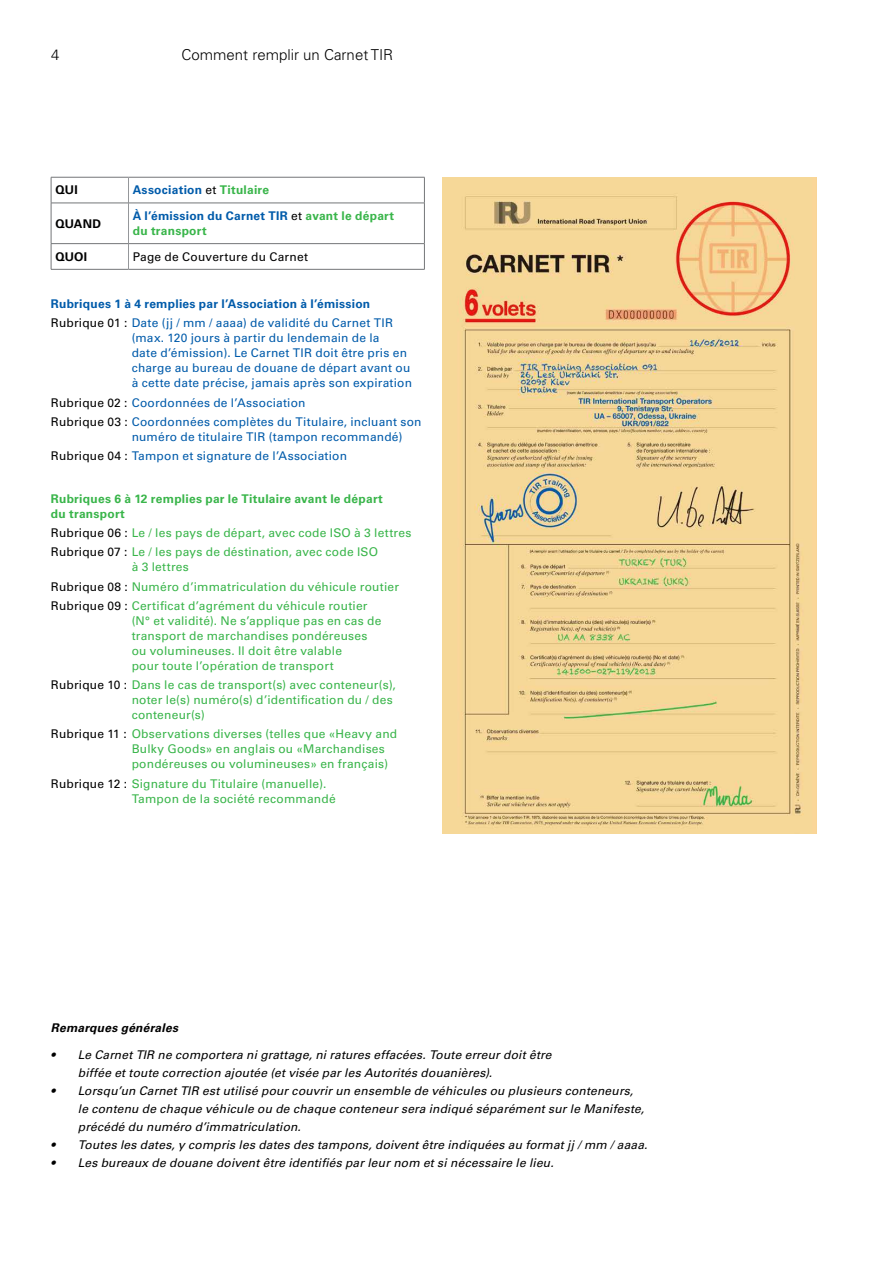
<style>
.page{position:relative;width:893px;height:1263px;background:#fff}
.page>*{position:absolute;margin:0;border:0;box-sizing:border-box;transform-origin:0 0}
.t1{font:300 15px "Univers LT Std";color:#000}
.t2{font:12px/15px "Univers LT Pro 55 Roman";letter-spacing:.015em;color:#39b54a}
.t3{font:italic 12px/18px "Univers LT Pro 55";letter-spacing:.015em;color:#000}
.t4{font:12px/15px "Univers LT Pro 55 Roman";letter-spacing:.015em;color:#005baa}
.t5{font:700 12px/15px "Univers LT Pro 65";letter-spacing:.02em;color:#39b54a}
.t6{font:700 12px "Univers LT Pro 65";letter-spacing:.02em;color:#005baa}
.t7{font:12px "Univers LT Pro 55 Roman";letter-spacing:.02em;color:#000}
.t8{font:italic 700 12px "Univers LT Pro 65";letter-spacing:.02em;color:#000}
.t9{font:700 12px "Univers LT Pro 65";letter-spacing:.01em;color:#000}
.s1{font-family:"Univers LT Pro 55 Roman";font-weight:400;color:#000}
.s2{color:#39b54a}
.s3{color:#005baa}
.s4{color:#000}
</style>
<div class="page">
<img style="left:442px;top:177px;width:374px;height:657px">
<hr style="left:51px;top:177px;width:77px;height:1px;background:#747678">
<svg style="left:51px;top:177px;width:1px;height:26px"></svg>
<hr style="left:128px;top:177px;width:297px;height:1px;background:#747678">
<svg style="left:424px;top:177px;width:1px;height:26px"></svg>
<svg style="left:128px;top:177px;width:1px;height:26px"></svg>
<hr style="left:51px;top:203px;width:77px;height:1px;background:#747678">
<hr style="left:51px;top:203px;width:1px;height:40px;background:#747678">
<hr style="left:128px;top:203px;width:297px;height:1px;background:#747678">
<hr style="left:424px;top:203px;width:1px;height:40px;background:#747678">
<hr style="left:128px;top:203px;width:1px;height:40px;background:#95979a">
<hr style="left:51px;top:243px;width:77px;height:1px;background:#747678">
<svg style="left:51px;top:244px;width:1px;height:25px"></svg>
<hr style="left:51px;top:269px;width:77px;height:1px;background:#747678">
<hr style="left:128px;top:243px;width:297px;height:1px;background:#747678">
<svg style="left:424px;top:244px;width:1px;height:25px"></svg>
<hr style="left:128px;top:269px;width:297px;height:1px;background:#747678">
<svg style="left:128px;top:244px;width:1px;height:25px"></svg>
<p class="t1" style="left:51px;top:46px;width:10px">4</p>
<p class="t1" style="left:182px;top:46px;width:213px">Comment remplir un Carnet TIR</p>
<p class="t9" style="left:55px;top:183px;width:24px">QUI</p>
<p class="t6" style="left:133px;top:183px;width:138px">Association <span class="s1">et</span> <span class="s2">Titulaire</span></p>
<p class="t9" style="left:55px;top:216px;width:47px">QUAND</p>
<p class="t5" style="left:133px;top:208px;width:263px"><span class="s3">À l’émission du Carnet TIR</span> <span class="s1">et</span> avant le départ du transport</p>
<p class="t9" style="left:55px;top:249px;width:33px">QUOI</p>
<p class="t7" style="left:133px;top:249px;width:177px">Page de Couverture du Carnet</p>
<p class="t6" style="left:51px;top:297px;width:321px">Rubriques 1 à 4 remplies par l’Association à l’émission</p>
<p class="t4" style="left:132px;top:315px;width:282px;text-indent:-81px"><span class="s4">Rubrique 01 :</span> Date (jj / mm / aaaa) de validité du Carnet TIR (max. 120 jours à partir du lendemain de la<br>date d’émission). Le Carnet TIR doit être pris en charge au bureau de douane de départ avant ou à cette date précise, jamais après son expiration</p>
<p class="t4" style="left:51px;top:393px;width:372px;line-height:19.2px"><span class="s4">Rubrique 02 :</span> Coordonnées de l’Association<br><span class="s4">Rubrique 03 :</span> Coordonnées complètes du Titulaire, incluant son</p>
<p class="t4" style="left:51px;top:427px;width:353px;line-height:19.2px;text-indent:81px">numéro de titulaire TIR (tampon recommandé)<br><span class="s4">Rubrique 04 :</span> Tampon et signature de l’Association</p>
<p class="t5" style="left:51px;top:491px;width:334px">Rubriques 6 à 12 remplies par le Titulaire avant le départ du transport</p>
<p class="t2" style="left:51px;top:523px;width:362px;line-height:19.2px"><span class="s4">Rubrique 06 :</span> Le / les pays de départ, avec code ISO à 3 lettres<br><span class="s4">Rubrique 07 :</span> Le / les pays de déstination, avec code ISO</p>
<p class="t2" style="left:51px;top:557px;width:350px;line-height:19.2px;text-indent:81px">à 3 lettres<br><span class="s4">Rubrique 08 :</span> Numéro d’immatriculation du véhicule routier<br><span class="s4">Rubrique 09 :</span> Certificat d’agrément du véhicule routier</p>
<p class="t2" style="left:132px;top:613px;width:251px">(N° et validité). Ne s’applique pas en cas de transport de marchandises pondéreuses ou volumineuses. Il doit être valable<br>pour toute l’opération de transport</p>
<p class="t2" style="left:132px;top:677px;width:266px;text-indent:-81px"><span class="s4">Rubrique 10 :</span> Dans le cas de transport(s) avec conteneur(s), noter le(s) numéro(s) d’identification du / des conteneur(s)</p>
<p class="t2" style="left:132px;top:726px;width:267px;text-indent:-81px"><span class="s4">Rubrique 11 :</span> Observations diverses (telles que «Heavy and<br>Bulky Goods» en anglais ou «Marchandises pondéreuses ou volumineuses» en français)</p>
<p class="t2" style="left:132px;top:776px;width:205px;text-indent:-81px"><span class="s4">Rubrique 12 :</span> Signature du Titulaire (manuelle).<br>Tampon de la société recommandé</p>
<p class="t8" style="left:51px;top:1021px;width:129px">Remarques générales</p>
<p class="t3" style="left:78px;top:1046px;width:475px;text-indent:-27px">• Le Carnet TIR ne comportera ni grattage, ni ratures effacées. Toute erreur doit être biffée et toute correction ajoutée (et visée par les Autorités douanières).</p>
<p class="t3" style="left:78px;top:1082px;width:568px;text-indent:-27px">• Lorsqu’un Carnet TIR est utilisé pour couvrir un ensemble de véhicules ou plusieurs conteneurs, le contenu de chaque véhicule ou de chaque conteneur sera indiqué séparément sur le Manifeste, précédé du numéro d’immatriculation.</p>
<p class="t3" style="left:51px;top:1136px;width:598px">• Toutes les dates, y compris les dates des tampons, doivent être indiquées au format jj / mm / aaaa.</p>
<p class="t3" style="left:51px;top:1154px;width:504px">• Les bureaux de douane doivent être identifiés par leur nom et si nécessaire le lieu.</p>
</div>
